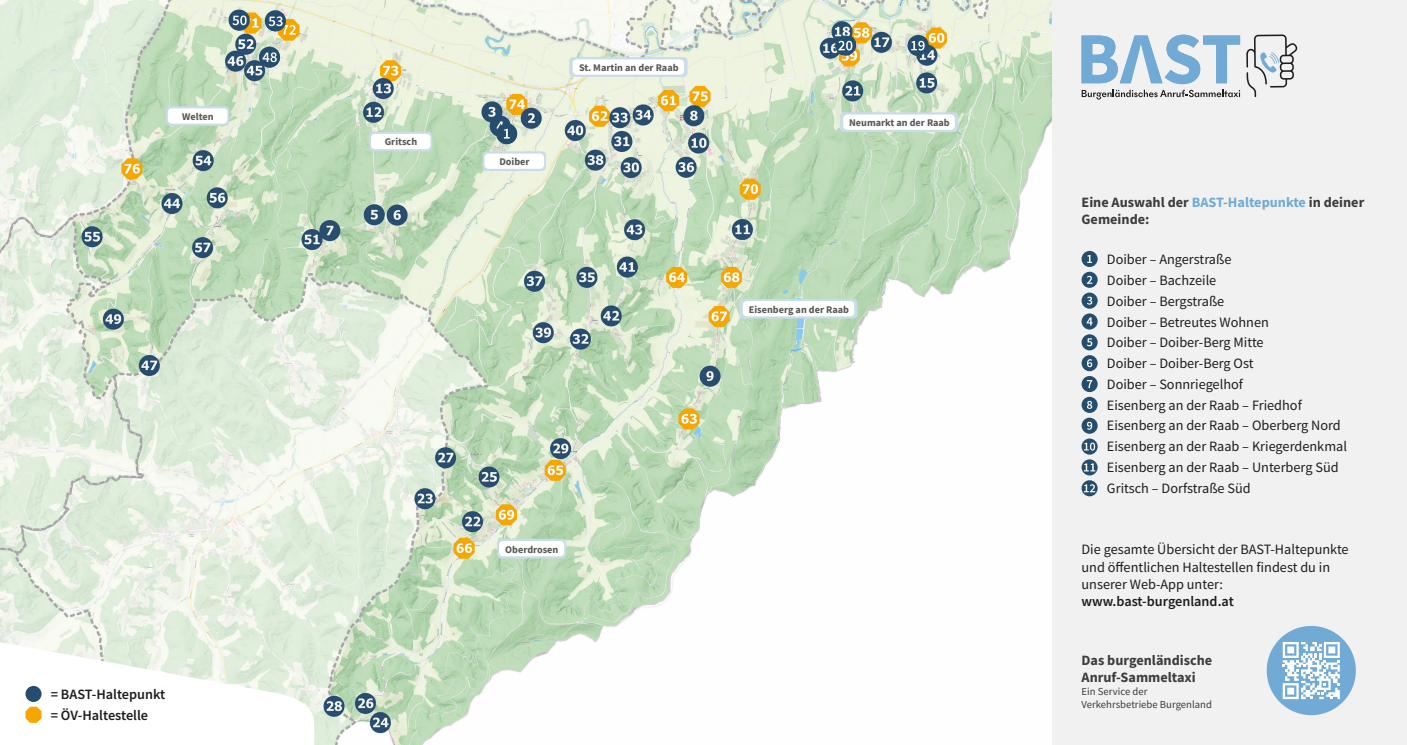
<style>
.page{position:relative;width:1407px;height:745px;background:#fff}
.page>*{position:absolute;margin:0;border:0;box-sizing:border-box;transform-origin:0 0}
.t1{font:14.25px/17.1px "Source Sans Pro";color:#1d1d1b}
.t2{font:700 14.25px/16.2px "Source Sans Pro";color:#3d3d3c}
.t3{font:600 14.25px "Source Sans Pro";color:#1d1d1b}
.t4{font:10.75px "Source Sans Pro";color:#3d3d3c}
.t5{font:700 10.25px "Source Sans Pro";color:#575756}
.s1{color:#71abd5}
</style>
<div class="page">
<img style="left:0;top:0;width:1052px;height:744px">
<svg style="left:739px;top:299px;width:118px;height:19px"></svg>
<div style="left:743px;top:301px;width:111px;height:15px;background:#fff;border-radius:4px"></div>
<div style="left:569px;top:57px;width:118px;height:20px;background:#cadbe9;border-radius:4px"></div>
<div style="left:573px;top:59px;width:111px;height:16px;background:#fff;border-radius:4px"></div>
<div style="left:840px;top:112px;width:118px;height:20px;background:#cadbe9;border-radius:4px"></div>
<div style="left:843px;top:114px;width:112px;height:16px;background:#fff;border-radius:4px"></div>
<div style="left:166px;top:106px;width:63px;height:20px;background:linear-gradient(to right,#cadbe9,#cbdbe9);border-radius:4px"></div>
<div style="left:168px;top:108px;width:59px;height:15px;background:#fff;border-radius:4px"></div>
<div style="left:369px;top:132px;width:63px;height:19px;background:#cadbe9;border-radius:4px"></div>
<div style="left:371px;top:134px;width:59px;height:15px;background:#fff;border-radius:4px"></div>
<div style="left:483px;top:151px;width:63px;height:20px;background:#cadbe9;border-radius:4px"></div>
<div style="left:484px;top:153px;width:60px;height:16px;background:#fff;border-radius:4px"></div>
<svg style="left:497px;top:538px;width:69px;height:20px"></svg>
<div style="left:499px;top:540px;width:65px;height:16px;background:#fff;border-radius:4px"></div>
<svg style="left:0;top:507px;width:314px;height:237px"></svg>
<svg style="left:25px;top:706px;width:17px;height:16px"></svg>
<div style="left:25px;top:685px;width:17px;height:16px;background:#254d6e;border-radius:50%"></div>
<div style="left:1052px;top:0;width:355px;height:744px;background:#f1f1f1"></div>
<div style="left:1266px;top:625px;width:90px;height:89px;background:#71abd5;border-radius:50%"></div>
<svg style="left:1282px;top:642px;width:58px;height:56px"></svg>
<svg style="left:1081px;top:35px;width:159px;height:49px"></svg>
<svg style="left:1246px;top:34px;width:51px;height:63px"></svg>
<svg style="left:1081px;top:90px;width:159px;height:9px"></svg>
<div style="left:1081px;top:251px;width:16px;height:16px;background:#254d6e;border-radius:50%"></div>
<svg style="left:1087px;top:255px;width:5px;height:8px"></svg>
<svg style="left:1081px;top:334px;width:16px;height:16px"></svg>
<svg style="left:1087px;top:338px;width:5px;height:8px"></svg>
<svg style="left:1081px;top:417px;width:16px;height:16px"></svg>
<svg style="left:1087px;top:421px;width:5px;height:8px"></svg>
<svg style="left:1081px;top:271px;width:16px;height:17px"></svg>
<svg style="left:1087px;top:275px;width:5px;height:8px"></svg>
<div style="left:1081px;top:355px;width:16px;height:16px;background:#254d6e;border-radius:50%"></div>
<svg style="left:1087px;top:359px;width:5px;height:8px"></svg>
<svg style="left:1081px;top:438px;width:16px;height:16px"></svg>
<svg style="left:1084px;top:442px;width:11px;height:8px"></svg>
<svg style="left:1081px;top:292px;width:16px;height:16px"></svg>
<svg style="left:1087px;top:296px;width:5px;height:8px"></svg>
<div style="left:1081px;top:376px;width:16px;height:16px;background:#254d6e;border-radius:50%"></div>
<svg style="left:1087px;top:380px;width:5px;height:8px"></svg>
<svg style="left:1081px;top:313px;width:16px;height:16px"></svg>
<svg style="left:1086px;top:317px;width:6px;height:8px"></svg>
<svg style="left:1081px;top:396px;width:16px;height:16px"></svg>
<svg style="left:1087px;top:400px;width:5px;height:8px"></svg>
<svg style="left:1081px;top:459px;width:16px;height:16px"></svg>
<svg style="left:1084px;top:463px;width:11px;height:8px"></svg>
<svg style="left:1081px;top:480px;width:16px;height:16px"></svg>
<svg style="left:1084px;top:484px;width:11px;height:8px"></svg>
<div style="left:490px;top:116px;width:20px;height:20px;background:#254d6e;border-radius:50%"></div>
<div style="left:496px;top:123px;width:21px;height:21px;background:#254d6e;border-radius:50%"></div>
<svg style="left:497px;top:121px;width:13px;height:17px"></svg>
<div style="left:907px;top:36px;width:21px;height:20px;background:#254d6e;border-radius:50%"></div>
<svg style="left:911px;top:41px;width:13px;height:9px"></svg>
<svg style="left:835px;top:36px;width:21px;height:20px"></svg>
<svg style="left:838px;top:41px;width:14px;height:9px"></svg>
<div style="left:259px;top:47px;width:21px;height:20px;background:#254d6e;border-radius:50%"></div>
<svg style="left:262px;top:52px;width:15px;height:10px"></svg>
<div style="left:229px;top:10px;width:21px;height:20px;background:#254d6e;border-radius:50%"></div>
<svg style="left:232px;top:15px;width:15px;height:10px"></svg>
<div style="left:265px;top:11px;width:21px;height:20px;background:#254d6e;border-radius:50%"></div>
<svg style="left:269px;top:16px;width:30px;height:24px"></svg>
<p class="t5" style="left:182px;top:109px;width:33px">Welten</p>
<p class="t3" style="left:51px;top:684px;width:116px">= BAST-Haltepunkt</p>
<p class="t3" style="left:51px;top:705px;width:99px">= ÖV-Haltestelle</p>
<p class="t5" style="left:385px;top:135px;width:34px">Gritsch</p>
<p class="t5" style="left:499px;top:155px;width:32px">Doiber</p>
<p class="t5" style="left:579px;top:60px;width:101px">St. Martin an der Raab</p>
<p class="t5" style="left:849px;top:116px;width:102px">Neumarkt an der Raab</p>
<p class="t5" style="left:749px;top:302px;width:102px">Eisenberg an der Raab</p>
<p class="t5" style="left:505px;top:541px;width:55px">Oberdrosen</p>
<p class="t2" style="left:1081px;top:194px;width:284px">Eine Auswahl der <span class="s1">BAST-Haltepunkte</span> in deiner<br>Gemeinde:</p>
<p class="t1" style="left:1107px;top:251px;width:126px">Doiber – Angerstraße</p>
<p class="t1" style="left:1107px;top:271px;width:111px">Doiber – Bachzeile</p>
<p class="t1" style="left:1107px;top:292px;width:119px">Doiber – Bergstraße</p>
<p class="t1" style="left:1107px;top:313px;width:164px">Doiber – Betreutes Wohnen</p>
<p class="t1" style="left:1107px;top:334px;width:158px">Doiber – Doiber-Berg Mitte</p>
<p class="t1" style="left:1107px;top:354px;width:148px">Doiber – Doiber-Berg Ost</p>
<p class="t1" style="left:1107px;top:375px;width:138px">Doiber – Sonnriegelhof</p>
<p class="t1" style="left:1107px;top:396px;width:196px">Eisenberg an der Raab – Friedhof</p>
<p class="t1" style="left:1107px;top:417px;width:235px">Eisenberg an der Raab – Oberberg Nord</p>
<p class="t1" style="left:1107px;top:437px;width:241px">Eisenberg an der Raab – Kriegerdenkmal</p>
<p class="t1" style="left:1107px;top:458px;width:233px">Eisenberg an der Raab – Unterberg Süd</p>
<p class="t1" style="left:1107px;top:479px;width:145px">Gritsch – Dorfstraße Süd</p>
<p class="t1" style="left:1081px;top:540px;width:269px">Die gesamte Übersicht der BAST-Haltepunkte und öffentlichen Haltestellen findest du in unserer Web-App unter:</p>
<p class="t3" style="left:1081px;top:591px;width:154px">www.bast-burgenland.at</p>
<p class="t2" style="left:1081px;top:651px;width:132px">Das burgenländische</p>
<p class="t2" style="left:1081px;top:668px;width:116px">Anruf-Sammeltaxi</p>
<p class="t4" style="left:1081px;top:684px;width:67px">Ein Service der</p>
<p class="t4" style="left:1081px;top:697px;width:132px">Verkehrsbetriebe Burgenland</p>
</div>
